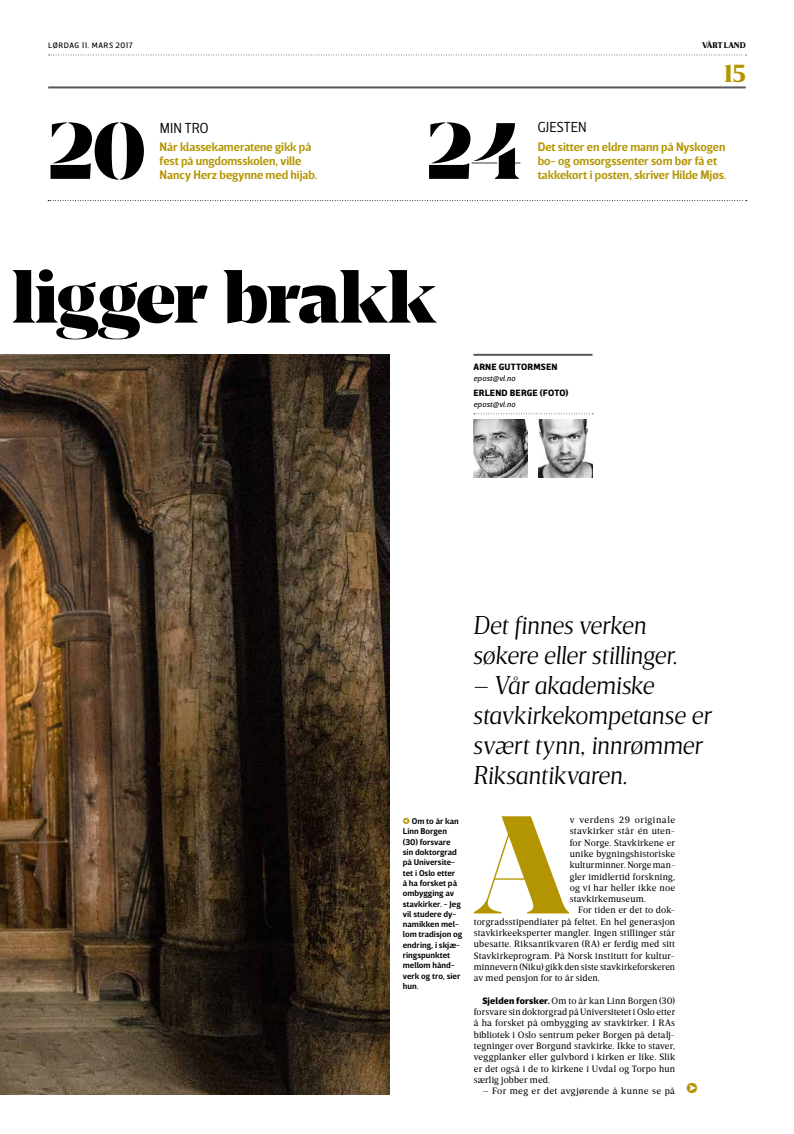
<style>
.page{position:relative;width:794px;height:1134px;background:#fff}
.page>*{position:absolute;margin:0;border:0;box-sizing:border-box;transform-origin:0 0}
.t1{font:135px "Breve Display";color:#b39502}
.t2{font:77.4px "Breve Display Stencil";color:#000}
.t3{font:73px "Breve Display";letter-spacing:-.02em;color:#000}
.t4{font:italic 300 25px/30px "Breve Title";letter-spacing:-.015em;color:#000}
.t5{font:900 24px "Breve Title";color:#b39502}
.t6{font:300 14px "Breve Sans Title";letter-spacing:.01em;color:#000}
.t7{font:700 14px "Breve Sans Title";color:#b39502}
.t8{font:600 12px/14px "Breve Sans Title";color:#b39502}
.t9{font:9.4px/11.3px "Breve News";letter-spacing:.015em;color:#000;text-align:justify}
.t10{font:700 9.3px "Breve Sans Text";letter-spacing:.015em;color:#000}
.t11{font:600 8.5px/10.3px "Breve Sans Text";color:#000}
.t12{font:italic 8px "Breve Sans Text";letter-spacing:.01em;color:#000}
.t13{font:8px "Breve Sans Text";letter-spacing:.06em;color:#000}
.t14{font:900 8px "Breve Title";letter-spacing:.01em;color:#000}
.s1{font-family:"Breve Sans Title";font-weight:200;color:#b39502}
.s2{font-family:"Breve Sans Text";font-weight:900}
</style>
<div class="page">
<svg style="left:49px;top:55px;width:697px;height:1px"></svg>
<hr style="left:48px;top:86px;width:698px;height:2px;background:#58595b">
<svg style="left:48px;top:200px;width:699px;height:1px"></svg>
<img style="left:0;top:354px;width:390px;height:740px">
<img style="left:473px;top:419px;width:55px;height:59px">
<img style="left:538px;top:419px;width:54px;height:58px">
<hr style="left:473px;top:354px;width:119px;height:2px;background:#58595b">
<svg style="left:474px;top:413px;width:119px;height:1px"></svg>
<p class="t13" style="left:48px;top:41px;width:86px">LØRDAG 11. MARS 2017</p>
<p class="t14" style="left:702px;top:41px;width:45px">VÅRT LAND</p>
<h3 class="t5" style="left:724px;top:59px;width:23px">15</h3>
<h3 class="t6" style="left:160px;top:119px;width:50px">MIN TRO</h3>
<h3 class="t6" style="left:538px;top:119px;width:51px">GJESTEN</h3>
<h2 class="t2" style="left:48px;top:105px;width:100px">20</h2>
<h2 class="t2" style="left:427px;top:105px;width:97px">24</h2>
<p class="t8" style="left:160px;top:140px;width:159px">Når klassekameratene gikk på fest på ungdomsskolen, ville<br>Nancy Herz begynne med hijab.</p>
<p class="t8" style="left:538px;top:140px;width:190px">Det sitter en eldre mann på Nyskogen bo- og omsorgssenter som bør få et takkekort i posten, skriver Hilde Mjøs.</p>
<h3 class="t3" style="left:12px;top:253px;width:426px">ligger brakk</h3>
<p class="t10" style="left:473px;top:361px;width:86px">ARNE GUTTORMSEN</p>
<p class="t12" style="left:473px;top:374px;width:43px">epost@vl.no</p>
<p class="t10" style="left:473px;top:387px;width:97px">ERLEND BERGE (FOTO)</p>
<p class="t12" style="left:473px;top:400px;width:43px">epost@vl.no</p>
<h3 class="t4" style="left:473px;top:610px;width:206px">Det finnes verken søkere eller stillinger.</h3>
<h3 class="t4" style="left:473px;top:670px;width:240px">– Vår akademiske stavkirkekompetanse er svært tynn, innrømmer<br>Riksantikvaren.</h3>
<p class="t11" style="left:403px;top:816px;width:61px"><span class="s1">Z</span> Om to år kan<br>Linn Borgen (30) forsvare sin doktorgrad på Universite&shy;tet i Oslo etter<br>å ha forsket på ombygging av stavkirker. - Jeg vil studere dy&shy;namikken mel&shy;lom tradisjon og endring, i skjæ&shy;ringspunktet mellom hånd&shy;verk og tro, sier hun.</p>
<h1 class="t1" style="left:474px;top:785px;width:97px">A</h1>
<p class="t9" style="left:569px;top:814px;width:107px">v verdens 29 originale stavkirker står én uten&shy;for Norge. Stavkirkene er unike bygningshistoriske kulturminner. Norge man&shy;gler imidlertid forskning, og vi har heller ikke noe stavkirkemuseum.</p>
<p class="t9" style="left:474px;top:905px;width:203px;text-indent:104px">For tiden er det to dok&shy;torgradsstipendiater på feltet. En hel generasjon stavkirkeeksperter mangler. Ingen stillinger står ubesatte. Riksantikvaren (RA) er ferdig med sitt Stavkirkeprogram. På Norsk institutt for kultur&shy;minnevern (Niku) gikk den siste stavkirkeforskeren av med pensjon for to år siden.</p>
<p class="t9" style="left:474px;top:995px;width:203px;text-indent:9px"><span class="s2">Sjelden forsker.</span> Om to år kan Linn Borgen (30) forsvare sin doktorgrad på Universitetet i Oslo etter å ha forsket på ombygging av stavkirker. I RAs bibliotek i Oslo sentrum peker Borgen på detalj&shy;tegninger over Borgund stavkirke. Ikke to staver, veggplanker eller gulvbord i kirken er like. Slik er det også i de to kirkene i Uvdal og Torpo hun særlig jobber med.</p>
<p class="t9" style="left:482px;top:1085px;width:194px">– For meg er det avgjørende å kunne se på</p>
<h3 class="t7" style="left:686px;top:1079px;width:13px">Y</h3>
</div>
